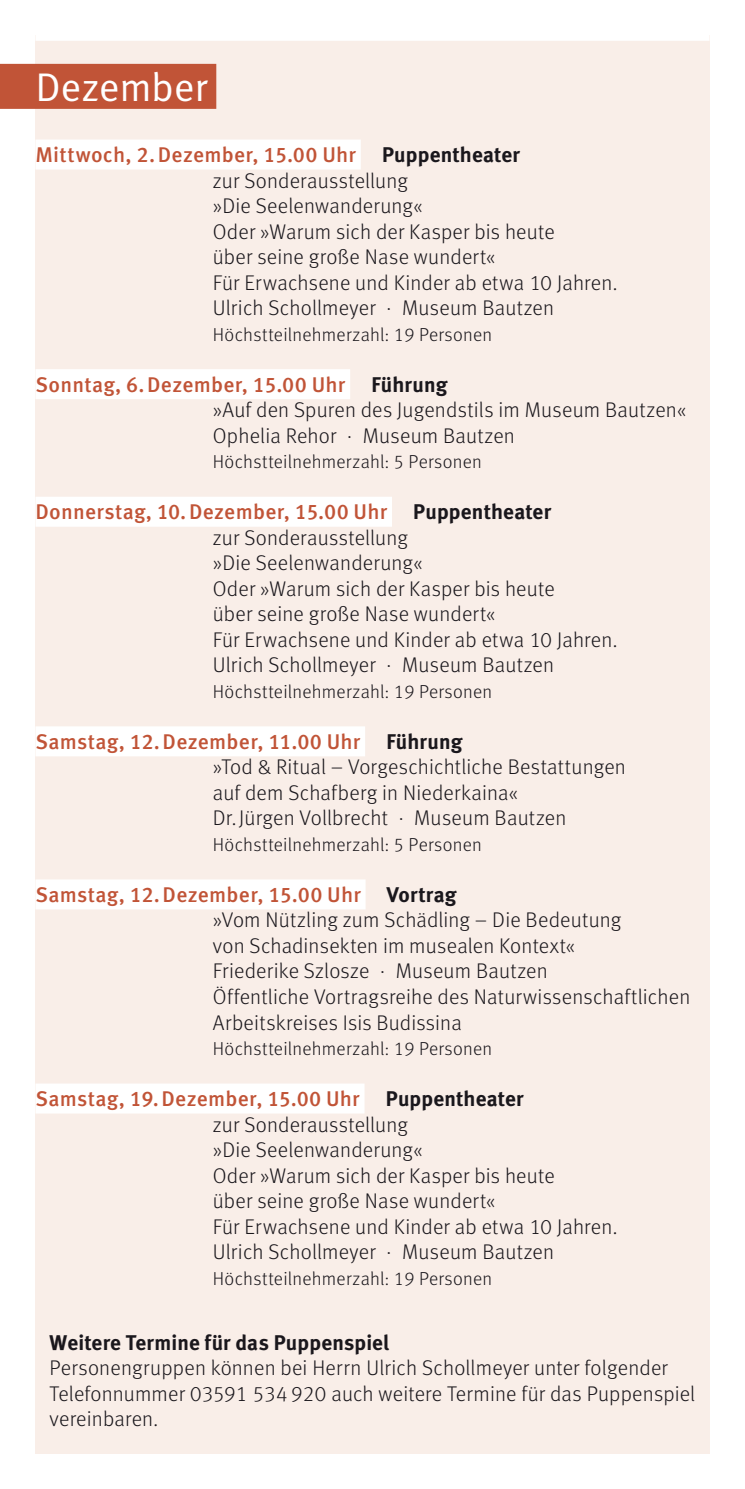
<style>
.page{position:relative;width:745px;height:1489px;background:#fff}
.page>*{position:absolute;margin:0;border:0;box-sizing:border-box;transform-origin:0 0}
.t1{font:40px "Meta Pro";letter-spacing:-.01em;color:#fff}
.t2{font:300 21.25px/25.5px "Meta OT";letter-spacing:.01em;color:#1a171c}
.t3{font:500 21.25px "Meta Pro";letter-spacing:.015em;color:#c15437}
.t4{font:21.25px "Meta Bold LF";letter-spacing:.005em;color:#1a171c}
.t5{font:300 18.75px "Meta OT";letter-spacing:.015em;color:#1a171c}
.s1{font-family:"Meta Bold LF";font-weight:400;color:#1a171c}
</style>
<div class="page">
<div style="left:35px;top:35px;width:674px;height:1418px;background:#f9eee8"></div>
<div style="left:35px;top:5px;width:674px;height:36px;background:#fff"></div>
<div style="left:0;top:64px;width:216px;height:45px;background:#c15437"></div>
<div style="left:35px;top:139px;width:325px;height:30px;background:#fff"></div>
<div style="left:35px;top:369px;width:315px;height:30px;background:#fff"></div>
<div style="left:35px;top:496px;width:357px;height:30px;background:#fff"></div>
<div style="left:35px;top:726px;width:330px;height:30px;background:#fff"></div>
<div style="left:35px;top:879px;width:330px;height:30px;background:#fff"></div>
<div style="left:35px;top:1083px;width:329px;height:30px;background:#fff"></div>
<h1 class="t1" style="left:35px;top:72px;width:173px">Dezember</h1>
<p class="t3" style="left:35px;top:146px;width:485px">Mittwoch, 2. Dezember, 15.00 Uhr <span class="s1">Puppentheater</span></p>
<p class="t2" style="left:213px;top:169px;width:406px">zur Sonderausstellung<br>»Die Seelenwanderung«<br>Oder »Warum sich der Kasper bis heute<br>über seine große Nase wundert«<br>Für Erwachsene und Kinder ab etwa 10 Jahren.<br>Ulrich Schollmeyer · Museum Bautzen</p>
<p class="t5" style="left:213px;top:327px;width:281px">Höchstteilnehmerzahl: 19 Personen</p>
<p class="t3" style="left:35px;top:376px;width:413px">Sonntag, 6. Dezember, 15.00 Uhr <span class="s1">Führung</span></p>
<p class="t2" style="left:213px;top:399px;width:475px">»Auf den Spuren des Jugendstils im Museum Bautzen«<br>Ophelia Rehor · Museum Bautzen</p>
<p class="t5" style="left:213px;top:454px;width:270px">Höchstteilnehmerzahl: 5 Personen</p>
<p class="t3" style="left:35px;top:503px;width:517px">Donnerstag, 10. Dezember, 15.00 Uhr <span class="s1">Puppentheater</span></p>
<p class="t2" style="left:213px;top:526px;width:406px">zur Sonderausstellung<br>»Die Seelenwanderung«<br>Oder »Warum sich der Kasper bis heute<br>über seine große Nase wundert«<br>Für Erwachsene und Kinder ab etwa 10 Jahren.<br>Ulrich Schollmeyer · Museum Bautzen</p>
<p class="t5" style="left:213px;top:684px;width:281px">Höchstteilnehmerzahl: 19 Personen</p>
<p class="t3" style="left:35px;top:733px;width:428px">Samstag, 12. Dezember, 11.00 Uhr <span class="s1">Führung</span></p>
<p class="t2" style="left:213px;top:756px;width:414px">»Tod &amp; Ritual – Vorgeschichtliche Bestattungen auf dem Schafberg in Niederkaina«<br>Dr. Jürgen Vollbrecht · Museum Bautzen</p>
<p class="t5" style="left:213px;top:837px;width:270px">Höchstteilnehmerzahl: 5 Personen</p>
<p class="t3" style="left:35px;top:886px;width:422px">Samstag, 12. Dezember, 15.00 Uhr <span class="s1">Vortrag</span></p>
<p class="t2" style="left:213px;top:909px;width:478px">»Vom Nützling zum Schädling – Die Bedeutung<br>von Schadinsekten im musealen Kontext«<br>Friederike Szlosze · Museum Bautzen<br>Öffentliche Vortragsreihe des Naturwissenschaftlichen Arbeitskreises Isis Budissina</p>
<p class="t5" style="left:213px;top:1041px;width:281px">Höchstteilnehmerzahl: 19 Personen</p>
<p class="t3" style="left:35px;top:1090px;width:489px">Samstag, 19. Dezember, 15.00 Uhr <span class="s1">Puppentheater</span></p>
<p class="t2" style="left:213px;top:1113px;width:406px">zur Sonderausstellung<br>»Die Seelenwanderung«<br>Oder »Warum sich der Kasper bis heute<br>über seine große Nase wundert«<br>Für Erwachsene und Kinder ab etwa 10 Jahren.<br>Ulrich Schollmeyer · Museum Bautzen</p>
<p class="t5" style="left:213px;top:1270px;width:281px">Höchstteilnehmerzahl: 19 Personen</p>
<p class="t4" style="left:50px;top:1334px;width:341px">Weitere Termine für das Puppenspiel</p>
<p class="t2" style="left:50px;top:1356px;width:646px">Personengruppen können bei Herrn Ulrich Schollmeyer unter folgender<br>Telefonnummer 03591 534 920 auch weitere Termine für das Puppenspiel vereinbaren.</p>
</div>
